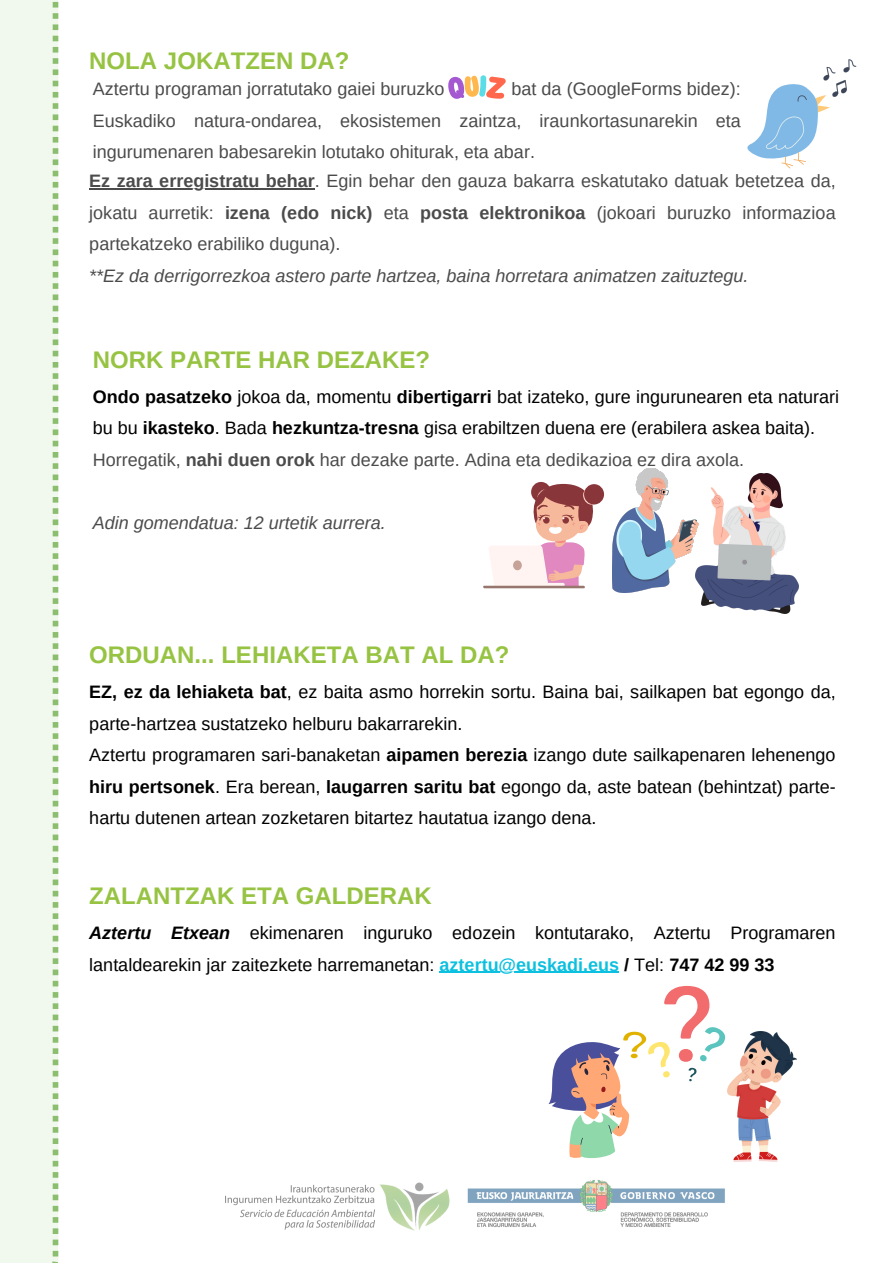
<style>
.page{position:relative;width:893px;height:1263px;background:#fff}
.page>*{position:absolute;margin:0;border:0;box-sizing:border-box;transform-origin:0 0}
.t1{font:700 24px "Arimo";color:#97c342}
.t2{font:18px/31.5px "Arimo";color:#000}
.t3{font:18px/31.5px "Arimo";color:#4c4b4c;text-align:justify}
.t4{font:italic 18px "Arimo";color:#4c4b4c}
.s1{font-weight:700}
.s2{font-weight:700;font-style:italic}
.s3{font-weight:700;color:#0cc0df}
</style>
<div class="page">
<div style="left:0;top:0;width:58px;height:1263px;background:#f1f8ed"></div>
<img style="left:467px;top:1180px;width:258px;height:48px">
<img style="left:227px;top:1182px;width:222px;height:48px">
<hr style="left:89px;top:189px;width:226px;height:1px;background:#4c4b4c">
<svg style="left:747px;top:59px;width:109px;height:109px"></svg>
<hr style="left:439px;top:971px;width:180px;height:2px;background:#0cc0df">
<svg style="left:448px;top:75px;width:58px;height:24px"></svg>
<img style="left:612px;top:469px;width:83px;height:123px">
<svg style="left:531px;top:482px;width:20px;height:20px"></svg>
<div style="left:584px;top:484px;width:20px;height:20px;background:#89363a;border-radius:50%"></div>
<svg style="left:483px;top:484px;width:115px;height:104px"></svg>
<img style="left:695px;top:473px;width:103px;height:140px">
<img style="left:728px;top:1031px;width:68px;height:130px">
<svg style="left:548px;top:986px;width:178px;height:173px"></svg>
<h1 class="t1" style="left:89px;top:48px;width:261px">NOLA JOKATZEN DA?</h1>
<p class="t3" style="left:93px;top:73px;width:353px">Aztertu programan jorratutako gaiei buruzko</p>
<p class="t3" style="left:93px;top:73px;width:649px;text-indent:418px">bat da (GoogleForms bidez):<br>Euskadiko natura-ondarea, ekosistemen zaintza, iraunkortasunarekin eta ingurumenaren babesarekin lotutako ohiturak, eta abar.</p>
<p class="t3" style="left:89px;top:165px;width:748px"><span class="s1">Ez zara erregistratu behar</span>. Egin behar den gauza bakarra eskatutako datuak betetzea da, jokatu aurretik: <span class="s1">izena (edo nick)</span> eta <span class="s1">posta elektronikoa</span> (jokoari buruzko informazioa partekatzeko erabiliko duguna).</p>
<p class="t4" style="left:89px;top:266px;width:660px">**Ez da derrigorrezkoa astero parte hartzea, baina horretara animatzen zaituztegu.</p>
<p class="t1" style="left:93px;top:346px;width:339px">NORK PARTE HAR DEZAKE?</p>
<p class="t2" style="left:93px;top:381px;width:748px"><span class="s1">Ondo pasatzeko</span> jokoa da, momentu <span class="s1">dibertigarri</span> bat izateko, gure ingurunearen eta naturari bu bu <span class="s1">ikasteko</span>. Bada <span class="s1">hezkuntza-tresna</span> gisa erabiltzen duena ere (erabilera askea baita).</p>
<p class="t3" style="left:93px;top:444px;width:653px">Horregatik, <span class="s1">nahi duen orok</span> har dezake parte. Adina eta dedikazioa ez dira axola.</p>
<p class="t4" style="left:93px;top:512px;width:294px">Adin gomendatua: 12 urtetik aurrera.</p>
<p class="t1" style="left:89px;top:642px;width:421px">ORDUAN... LEHIAKETA BAT AL DA?</p>
<p class="t2" style="left:89px;top:676px;width:748px"><span class="s1">EZ, ez da lehiaketa bat</span>, ez baita asmo horrekin sortu. Baina bai, sailkapen bat egongo da, parte-hartzea sustatzeko helburu bakarrarekin.</p>
<p class="t2" style="left:89px;top:739px;width:748px;text-align:justify">Aztertu programaren sari-banaketan <span class="s1">aipamen berezia</span> izango dute sailkapenaren lehenengo <span class="s1">hiru pertsonek</span>. Era berean, <span class="s1">laugarren saritu bat</span> egongo da, aste batean (behintzat) parte&shy;hartu dutenen artean zozketaren bitartez hautatua izango dena.</p>
<p class="t1" style="left:89px;top:882px;width:344px">ZALANTZAK ETA GALDERAK</p>
<p class="t2" style="left:89px;top:917px;width:748px"><span class="s2">Aztertu Etxean</span> ekimenaren inguruko edozein kontutarako, Aztertu Programaren lantaldearekin jar zaitezkete harremanetan: <span class="s3">aztertu@euskadi.eus</span> <span class="s1">/</span> Tel: <span class="s1">747 42 99 33</span></p>
</div>
